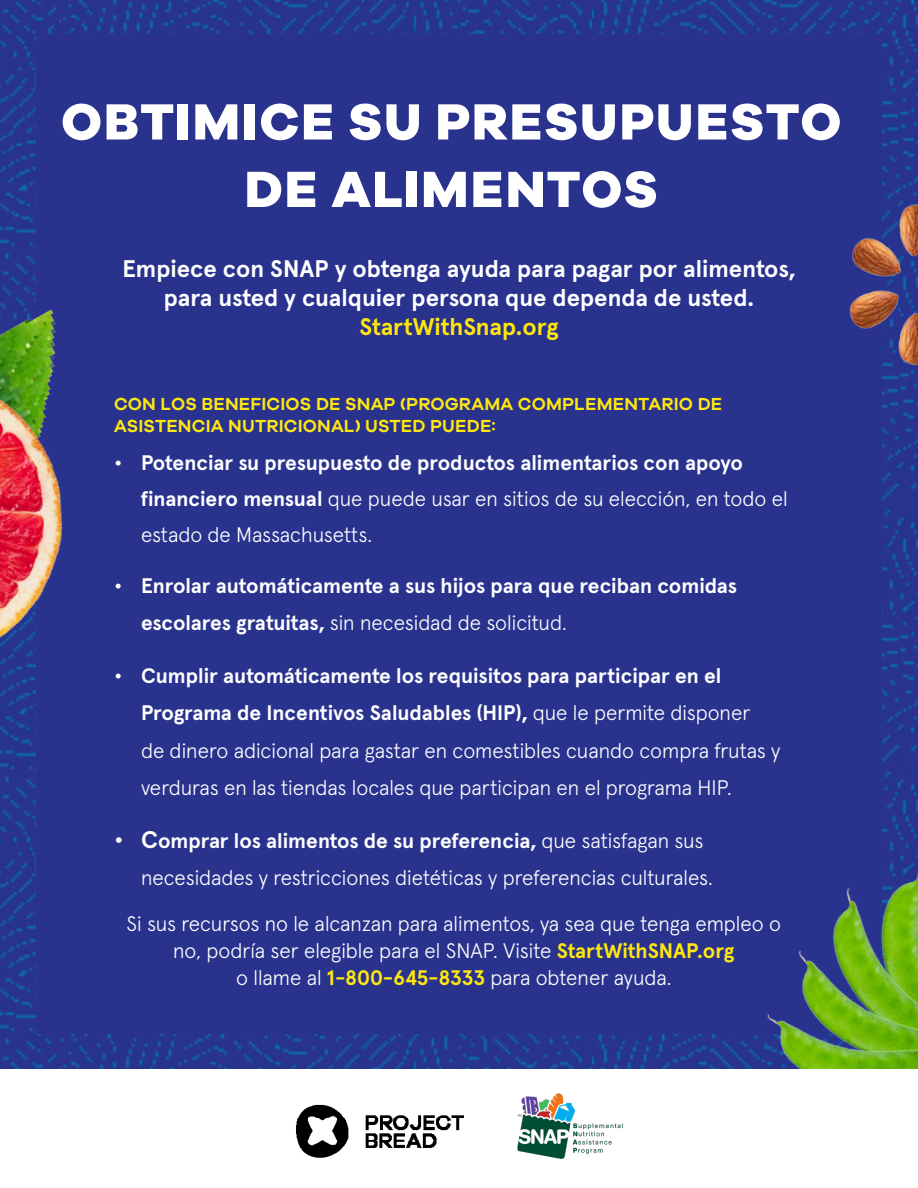
<style>
.page{position:relative;width:918px;height:1188px;background:#fff}
.page>*{position:absolute;margin:0;border:0;box-sizing:border-box;transform-origin:0 0}
.t1{font:800 52.5px/67.5px "Galano Grotesque";letter-spacing:.035em;color:#fff;text-align:center}
.t2{font:700 24px/28.8px "Apercu";color:#fff;text-align:center}
.t3{font:700 24px "Apercu";color:#ffe70e}
.t4{font:300 21px/37.5px "Apercu";color:#fff}
.t5{font:700 21px/36px "Apercu";letter-spacing:-.005em;color:#fff}
.t6{font:600 18px "Galano Grotesque";letter-spacing:.01em;color:#ffe70e}
.s1{font-weight:300}
.s2{font-weight:700}
.s3{font-weight:700;font-size:24px}
.s4{font-weight:700;color:#ffe70e}
</style>
<div class="page">
<img style="left:0;top:0;width:918px;height:1069px">
<div style="left:36px;top:34px;width:846px;height:1000px;background:#29338e"></div>
<img style="left:0;top:289px;width:36px;height:13px">
<img style="left:882px;top:842px;width:36px;height:8px">
<img style="left:882px;top:850px;width:36px;height:13px">
<img style="left:835px;top:863px;width:83px;height:61px">
<img style="left:798px;top:924px;width:120px;height:66px">
<img style="left:743px;top:990px;width:175px;height:79px">
<img style="left:296px;top:1104px;width:168px;height:54px">
<img style="left:517px;top:1093px;width:106px;height:66px">
<img style="left:0;top:302px;width:63px;height:368px">
<img style="left:896px;top:200px;width:22px;height:57px">
<img style="left:852px;top:228px;width:58px;height:60px">
<img style="left:849px;top:280px;width:58px;height:56px">
<img style="left:897px;top:311px;width:21px;height:56px">
<p class="t1" style="left:61px;top:86px;width:782px">OBTIMICE SU PRESUPUESTO<br>DE ALIMENTOS</p>
<p class="t2" style="left:122px;top:253px;width:675px">Empiece con SNAP y obtenga ayuda para pagar por alimentos, para usted y cualquier persona que dependa de usted.</p>
<p class="t3" style="left:359px;top:308px;width:201px">StartWithSnap.org</p>
<p class="t6" style="left:114px;top:393px;width:610px">CON LOS BENEFICIOS DE SNAP (PROGRAMA COMPLEMENTARIO DE</p>
<p class="t6" style="left:114px;top:415px;width:383px">ASISTENCIA NUTRICIONAL) USTED PUEDE:</p>
<p class="t5" style="left:141px;top:443px;width:648px;text-indent:-27px">• Potenciar su presupuesto de productos alimentarios con apoyo financiero mensual <span class="s1">que puede usar en sitios de su elección, en todo el estado de Massachusetts.</span></p>
<p class="t5" style="left:141px;top:565px;width:598px;line-height:37.5px;text-indent:-27px">• Enrolar automáticamente a sus hijos para que reciban comidas escolares gratuitas, <span class="s1">sin necesidad de solicitud.</span></p>
<p class="t4" style="left:141px;top:655px;width:641px;text-indent:-27px"><span class="s2">• Cumplir automáticamente los requisitos para participar en el Programa de Incentivos Saludables (HIP),</span> que le permite disponer<br>de dinero adicional para gastar en comestibles cuando compra frutas y verduras en las tiendas locales que participan en el programa HIP.</p>
<p class="t4" style="left:141px;top:820px;width:573px;text-indent:-27px"><span class="s3">• C</span><span class="s2">omprar los alimentos de su preferencia,</span> que satisfagan sus necesidades y restricciones dietéticas y preferencias culturales.</p>
<p class="t4" style="left:127px;top:908px;width:656px;line-height:27px;text-align:center">Si sus recursos no le alcanzan para alimentos, ya sea que tenga empleo o no, podría ser elegible para el SNAP. Visite <span class="s4">StartWithSNAP.org</span></p>
<p class="t4" style="left:236px;top:957px;width:437px">o llame al <span class="s4">1-800-645-8333</span> para obtener ayuda.</p>
</div>
